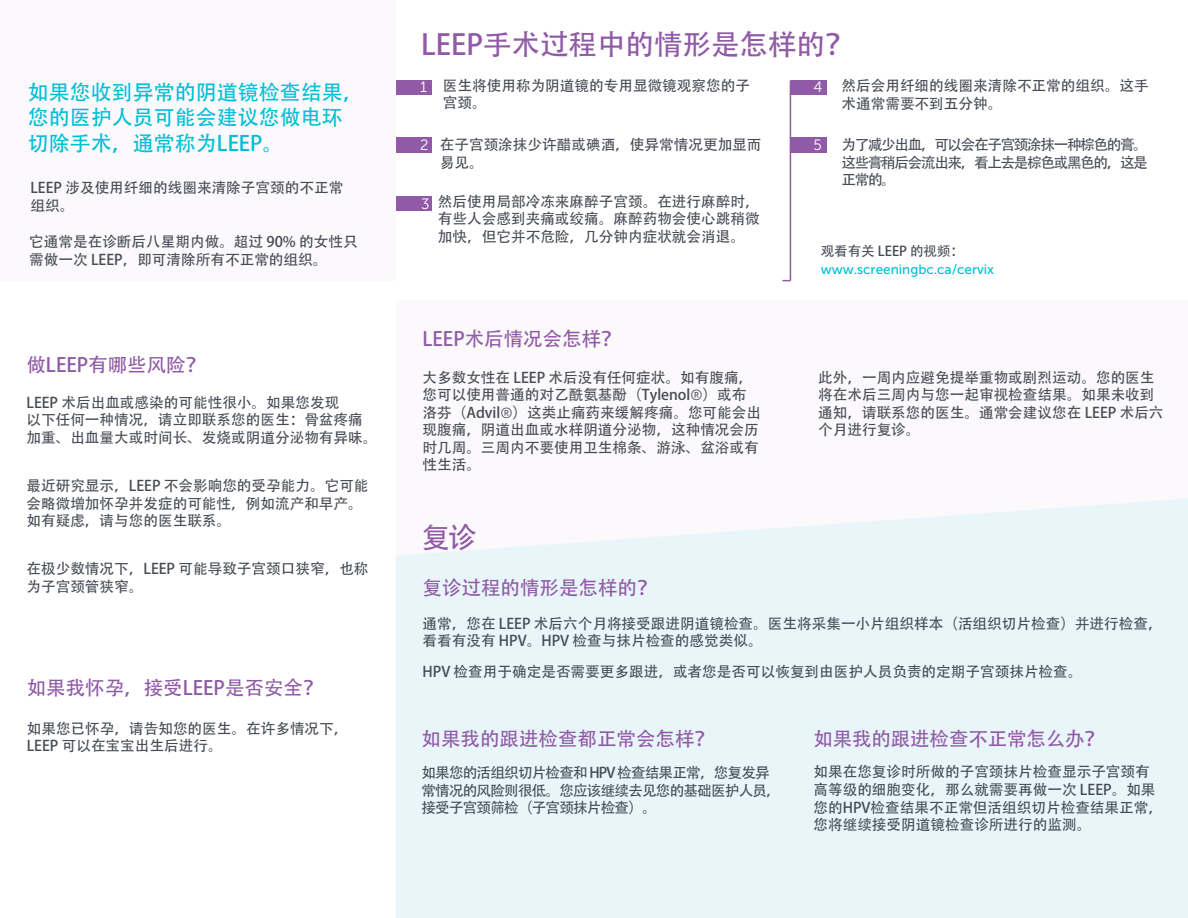
<style>
.page{position:relative;width:1188px;height:918px;background:#fff}
.page>*{position:absolute;margin:0;border:0;box-sizing:border-box;transform-origin:0 0}
.t1{font:28.5px "Adobe Heiti Std";color:#905aa6}
.t2{font:21px/25.2px "Adobe Heiti Std";color:#00bfd5}
.t3{font:19.5px "Adobe Heiti Std";color:#905aa6}
.t4{font:15px "Museo Sans 300";color:#fff}
.t5{font:14.7px/17.5px "Adobe Heiti Std";color:#464b54}
.t6{font:14.7px/17.5px "Adobe Heiti Std";letter-spacing:-.055em;color:#464b54}
.t7{font:13.5px "Museo Sans 500";color:#00bfd5}
.t8{font:13.5px "Adobe Heiti Std";color:#464b54}
.s1{font-family:"Museo Sans 300"}
</style>
<div class="page">
<div style="left:0;top:0;width:396px;height:281px;background:#fbf9fc"></div>
<div style="left:396px;top:300px;width:792px;height:282px;background:#fbf9fc"></div>
<div style="left:396px;top:498px;width:792px;height:420px;background:#e8f6f9"></div>
<div style="left:396px;top:80px;width:36px;height:15px;background:#905aa6"></div>
<div style="left:396px;top:138px;width:36px;height:15px;background:#905aa6"></div>
<div style="left:397px;top:196px;width:35px;height:15px;background:#905aa6"></div>
<hr style="left:790px;top:80px;width:1px;height:201px;background:#905aa6">
<div style="left:791px;top:80px;width:36px;height:15px;background:#905aa6"></div>
<div style="left:791px;top:138px;width:35px;height:15px;background:#905aa6"></div>
<h2 class="t2" style="left:28px;top:80px;width:337px">如果您收到异常的阴道镜检查结果，您的医护人员可能会建议您做电环切除手术，通常称为LEEP。</h2>
<p class="t5" style="left:30px;top:180px;width:314px">LEEP 涉及使用纤细的线圈来清除子宫颈的不正常组织。</p>
<p class="t5" style="left:29px;top:233px;width:330px">它通常是在诊断后八星期内做。超过 90% 的女性只需做一次 LEEP，即可清除所有不正常的组织。</p>
<h3 class="t3" style="left:26px;top:353px;width:180px">做LEEP有哪些风险？</h3>
<p class="t5" style="left:26px;top:394px;width:352px">LEEP 术后出血或感染的可能性很小。如果您发现<br>以下任何一种情况，请立即联系您的医生：骨盆疼痛加重、出血量大或时间长、发烧或阴道分泌物有异味。</p>
<p class="t5" style="left:26px;top:477px;width:344px">最近研究显示，LEEP 不会影响您的受孕能力。它可能会略微增加怀孕并发症的可能性，例如流产和早产。如有疑虑，请与您的医生联系。</p>
<p class="t5" style="left:26px;top:560px;width:344px">在极少数情况下，LEEP 可能导致子宫颈口狭窄，也称为子宫颈管狭窄。</p>
<h3 class="t3" style="left:27px;top:676px;width:297px">如果我怀孕，接受LEEP是否安全？</h3>
<p class="t5" style="left:27px;top:720px;width:323px">如果您已怀孕，请告知您的医生。在许多情况下，<br>LEEP 可以在宝宝出生后进行。</p>
<h1 class="t1" style="left:421px;top:27px;width:434px">LEEP手术过程中的情形是怎样的？</h1>
<p class="t5" style="left:443px;top:77px;width:309px">医生将使用称为阴道镜的专用显微镜观察您的子宫颈。</p>
<p class="t5" style="left:440px;top:137px;width:323px">在子宫颈涂抹少许醋或碘酒，使异常情况更加显而易见。</p>
<p class="t5" style="left:842px;top:77px;width:309px">然后会用纤细的线圈来清除不正常的组织。这手术通常需要不到五分钟。</p>
<p class="t4" style="left:420px;top:79px;width:8px">1</p>
<p class="t4" style="left:813px;top:79px;width:10px">4</p>
<p class="t5" style="left:842px;top:137px;width:308px;text-align:justify">为了减少出血，可以会在子宫颈涂抹一种棕色的膏。这些膏稍后会流出来，看上去是棕色或黑色的，这是正常的。</p>
<p class="t4" style="left:420px;top:137px;width:10px">2</p>
<p class="t4" style="left:813px;top:137px;width:10px">5</p>
<p class="t4" style="left:421px;top:195px;width:10px">3</p>
<p class="t5" style="left:438px;top:193px;width:323px;text-align:justify">然后使用局部冷冻来麻醉子宫颈。在进行麻醉时，有些人会感到夹痛或绞痛。麻醉药物会使心跳稍微加快，但它并不危险，几分钟内症状就会消退。</p>
<h3 class="t3" style="left:422px;top:327px;width:200px">LEEP术后情况会怎样？</h3>
<p class="t5" style="left:422px;top:369px;width:340px">大多数女性在 LEEP 术后没有任何症状。如有腹痛，您可以使用普通的对乙酰氨基酚（Tylenol<span class="s1">®</span>）或布洛芬（Advil<span class="s1">®</span>）这类止痛药来缓解疼痛。您可能会出现腹痛，阴道出血或水样阴道分泌物，这种情况会历时几周。三周内不要使用卫生棉条、游泳、盆浴或有性生活。</p>
<h1 class="t1" style="left:421px;top:520px;width:57px">复诊</h1>
<p class="t8" style="left:821px;top:243px;width:145px">观看有关 LEEP 的视频：</p>
<p class="t7" style="left:821px;top:262px;width:175px">www.screeningbc.ca/cervix</p>
<p class="t5" style="left:818px;top:369px;width:347px">此外，一周内应避免提举重物或剧烈运动。您的医生将在术后三周内与您一起审视检查结果。如果未收到通知，请联系您的医生。通常会建议您在 LEEP 术后六个月进行复诊。</p>
<h3 class="t3" style="left:423px;top:576px;width:235px">复诊过程的情形是怎样的？</h3>
<p class="t5" style="left:423px;top:615px;width:742px">通常，您在 LEEP 术后六个月将接受跟进阴道镜检查。医生将采集一小片组织样本（活组织切片检查）并进行检查，看看有没有 HPV。HPV 检查与抹片检查的感觉类似。</p>
<p class="t5" style="left:423px;top:664px;width:662px">HPV 检查用于确定是否需要更多跟进，或者您是否可以恢复到由医护人员负责的定期子宫颈抹片检查。</p>
<h3 class="t3" style="left:422px;top:727px;width:294px">如果我的跟进检查都正常会怎样？</h3>
<p class="t6" style="left:422px;top:764px;width:361px">如果您的活组织切片检查和 HPV 检查结果正常，您复发异常情况的风险则很低。您应该继续去见您的基础医护人员，接受子宫颈筛检（子宫颈抹片检查）。</p>
<h3 class="t3" style="left:813px;top:727px;width:292px">如果我的跟进检查不正常怎么办？</h3>
<p class="t5" style="left:813px;top:764px;width:351px">如果在您复诊时所做的子宫颈抹片检查显示子宫颈有高等级的细胞变化，那么就需要再做一次 LEEP。如果您的HPV检查结果不正常但活组织切片检查结果正常，您将继续接受阴道镜检查诊所进行的监测。</p>
</div>
